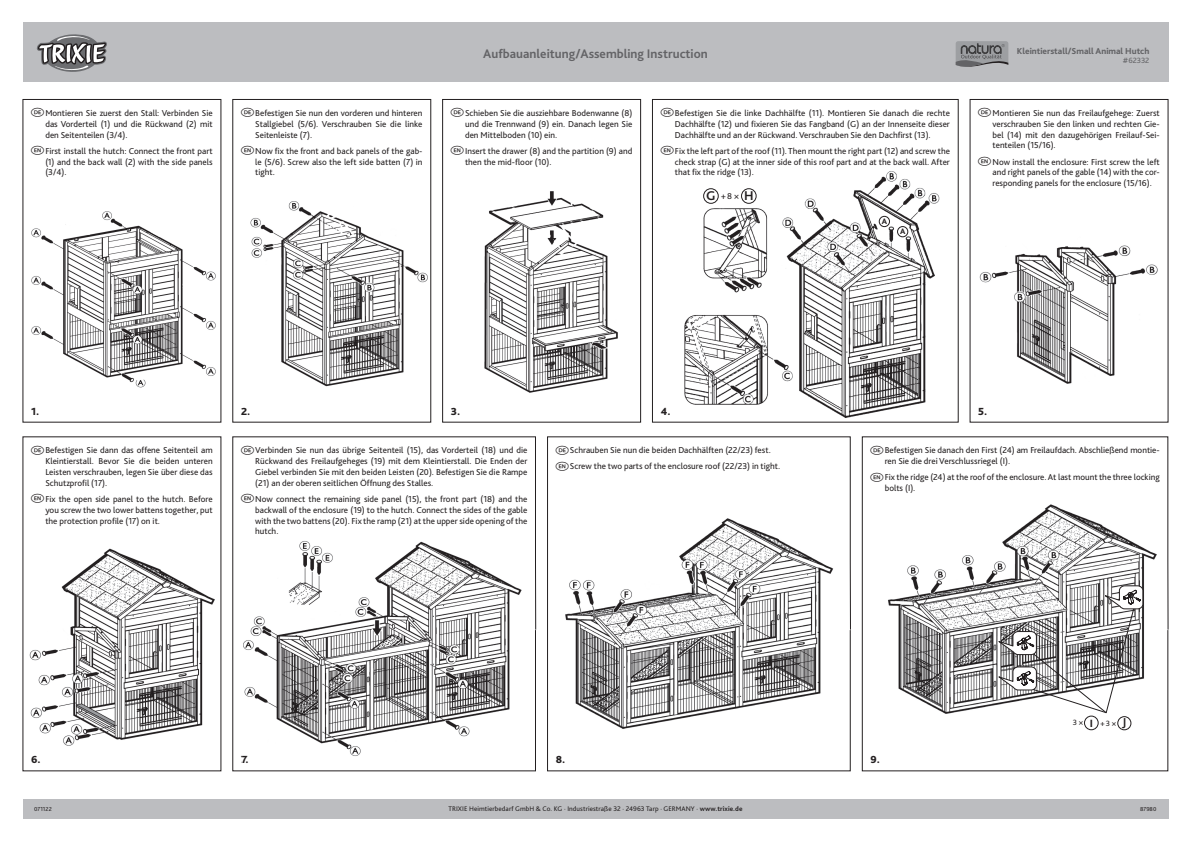
<style>
.page{position:relative;width:1191px;height:842px;background:#fff}
.page>*{position:absolute;margin:0;border:0;box-sizing:border-box;transform-origin:0 0}
.t1{font:700 13px "Bliss Pro";color:#636366}
.t2{font:800 10.8px "Bliss Pro";color:#231f20}
.t3{font:9px/10.8px "Bliss Pro";color:#231f20;text-align:justify}
.t4{font:800 9px "Bliss Pro";color:#636366}
.t5{font:8.9px "Bliss Pro";color:#231f20}
.t6{font:800 8.2px "Bliss Pro";color:#231f20}
.t7{font:8px "Bliss Pro";color:#231f20}
.t8{font:8px "Bliss Pro";color:#636366}
.t9{font:7px "Bliss Pro";letter-spacing:.01em;color:#231f20}
.t10{font:6px "Bliss Pro";letter-spacing:.01em;color:#231f20}
.s1{font-family:"Natrix";font-size:10.5px}
.s2{font-weight:700;font-size:13.3px}
.s3{font-weight:800;font-size:11px}
.s4{font-weight:700;font-size:12px}
.s5{font-weight:700}
</style>
<div class="page">
<div style="left:442px;top:99px;width:199px;height:323px;border:1px solid #231f20"></div>
<div style="left:23px;top:799px;width:1145px;height:20px;background:#bcbdc0"></div>
<div style="left:23px;top:23px;width:1145px;height:59px;background:#bcbdc0"></div>
<svg style="left:37px;top:34px;width:70px;height:38px"></svg>
<svg style="left:232px;top:436px;width:304px;height:335px"></svg>
<svg style="left:955px;top:41px;width:53px;height:26px"></svg>
<svg style="left:547px;top:436px;width:304px;height:335px"></svg>
<svg style="left:861px;top:436px;width:307px;height:335px"></svg>
<img style="left:31px;top:212px;width:185px;height:176px">
<img style="left:250px;top:202px;width:178px;height:185px">
<img style="left:484px;top:191px;width:134px;height:202px">
<img style="left:670px;top:171px;width:280px;height:252px">
<img style="left:23px;top:541px;width:191px;height:204px">
<img style="left:242px;top:533px;width:282px;height:230px">
<img style="left:565px;top:519px;width:272px;height:210px">
<img style="left:979px;top:245px;width:179px;height:139px">
<div style="left:974px;top:246px;width:19px;height:15px;background:#fff"></div>
<div style="left:1084px;top:716px;width:14px;height:14px;background:#fff;border-radius:50%"></div>
<div style="left:1084px;top:716px;width:14px;height:14px;border:1px solid #231f20;border-radius:50%"></div>
<div style="left:1117px;top:717px;width:14px;height:13px;background:#fff;border-radius:50%"></div>
<div style="left:1117px;top:716px;width:14px;height:14px;border:1px solid #231f20;border-radius:50%"></div>
<svg style="left:998px;top:585px;width:146px;height:128px"></svg>
<div style="left:879px;top:216px;width:10px;height:11px;background:#fff;border-radius:50%"></div>
<div style="left:879px;top:216px;width:10px;height:11px;border:1px solid #231f20;border-radius:50%"></div>
<div style="left:897px;top:227px;width:10px;height:10px;background:#fff;border-radius:50%"></div>
<div style="left:897px;top:226px;width:11px;height:11px;border:1px solid #231f20;border-radius:50%"></div>
<div style="left:703px;top:189px;width:15px;height:14px;background:#fff;border-radius:50%"></div>
<div style="left:703px;top:188px;width:15px;height:16px;border:1px solid #231f20;border-radius:50%"></div>
<div style="left:741px;top:189px;width:15px;height:14px;background:#fff;border-radius:50%"></div>
<div style="left:741px;top:188px;width:15px;height:16px;border:1px solid #231f20;border-radius:50%"></div>
<p class="t3" style="left:45px;top:107px;width:169px;text-indent:-14px"><span class="s1">D</span>Montieren Sie zuerst den Stall: Verbinden Sie das Vorderteil (1) und die Rückwand (2) mit den Seitenteilen (3/4).</p>
<p class="t3" style="left:45px;top:145px;width:169px;text-indent:-14px"><span class="s1">E</span>First install the hutch: Connect the front part (1) and the back wall (2) with the side panels (3/4).</p>
<p class="t3" style="left:255px;top:107px;width:169px;text-indent:-14px"><span class="s1">D</span>Befestigen Sie nun den vorderen und hinteren Stallgiebel (5/6). Verschrauben Sie die linke Seitenleiste (7).</p>
<p class="t3" style="left:255px;top:145px;width:169px;text-indent:-14px"><span class="s1">E</span>Now fix the front and back panels of the gab&shy;le (5/6). Screw also the left side batten (7) in tight.</p>
<h1 class="t1" style="left:483px;top:46px;width:226px">Aufbauanleitung/Assembling Instruction</h1>
<p class="t3" style="left:465px;top:107px;width:169px;text-indent:-14px"><span class="s1">D</span>Schieben Sie die ausziehbare Bodenwanne (8) und die Trennwand (9) ein. Danach legen Sie den Mittelboden (10) ein.</p>
<p class="t3" style="left:465px;top:145px;width:169px;text-indent:-14px"><span class="s1">E</span>Insert the drawer (8) and the partition (9) and then the mid-floor (10).</p>
<p class="t3" style="left:675px;top:107px;width:276px;text-indent:-14px"><span class="s1">D</span>Befestigen Sie die linke Dachhälfte (11). Montieren Sie danach die rechte Dachhälfte (12) und fixieren Sie das Fangband (G) an der Innenseite dieser Dachhälfte und an der Rückwand. Verschrauben Sie den Dachfirst (13).</p>
<p class="t3" style="left:675px;top:145px;width:276px;text-indent:-14px"><span class="s1">E</span>Fix the left part of the roof (11). Then mount the right part (12) and screw the check strap (G) at the inner side of this roof part and at the back wall. After that fix the ridge (13).</p>
<p class="t5" style="left:706px;top:190px;width:49px"><span class="s2">G</span>+ 8 ×<span class="s2">H</span></p>
<p class="t6" style="left:881px;top:216px;width:7px">A</p>
<p class="t6" style="left:900px;top:227px;width:7px">A</p>
<p class="t4" style="left:1016px;top:45px;width:134px">Kleintierstall/Small Animal Hutch</p>
<p class="t8" style="left:1123px;top:55px;width:28px">#62332</p>
<p class="t3" style="left:992px;top:107px;width:169px;text-indent:-14px"><span class="s1">D</span>Montieren Sie nun das Freilaufgehege: Zuerst verschrauben Sie den linken und rechten Gie&shy;bel (14) mit den dazugehörigen Freilauf-Sei&shy;tenteilen (15/16).</p>
<p class="t3" style="left:992px;top:156px;width:169px;text-indent:-14px"><span class="s1">E</span>Now install the enclosure: First screw the left and right panels of the gable (14) with the cor&shy;responding panels for the enclosure (15/16).</p>
<p class="t2" style="left:31px;top:404px;width:10px">1.</p>
<p class="t3" style="left:45px;top:445px;width:169px;text-indent:-14px"><span class="s1">D</span>Befestigen Sie dann das offene Seitenteil am Kleintierstall. Bevor Sie die beiden unteren Leisten verschrauben, legen Sie über diese das Schutzprofil (17).</p>
<p class="t3" style="left:45px;top:493px;width:169px;text-indent:-14px"><span class="s1">E</span>Fix the open side panel to the hutch. Before you screw the two lower battens together, put the protection profile (17) on it.</p>
<p class="t2" style="left:241px;top:404px;width:11px">2.</p>
<p class="t2" style="left:451px;top:404px;width:11px">3.</p>
<p class="t2" style="left:660px;top:404px;width:11px">4.</p>
<p class="t3" style="left:255px;top:445px;width:274px;text-indent:-14px"><span class="s1">D</span>Verbinden Sie nun das übrige Seitenteil (15), das Vorderteil (18) und die Rückwand des Freilaufgeheges (19) mit dem Kleintierstall. Die Enden der Giebel verbinden Sie mit den beiden Leisten (20). Befestigen Sie die Rampe (21) an der oberen seitlichen Öffnung des Stalles.</p>
<p class="t3" style="left:255px;top:493px;width:274px;text-indent:-14px"><span class="s1">E</span>Now connect the remaining side panel (15), the front part (18) and the backwall of the enclosure (19) to the hutch. Connect the sides of the gable with the two battens (20). Fix the ramp (21) at the upper side opening of the hutch.</p>
<p class="t3" style="left:556px;top:442px;width:226px;line-height:16.2px"><span class="s1">D</span>Schrauben Sie nun die beiden Dachhälften (22/23) fest.<br><span class="s1">E</span>Screw the two parts of the enclosure roof (22/23) in tight.</p>
<p class="t2" style="left:978px;top:404px;width:11px">5.</p>
<p class="t3" style="left:884px;top:445px;width:276px;text-indent:-14px"><span class="s1">D</span>Befestigen Sie danach den First (24) am Freilaufdach. Abschließend montie&shy;ren Sie die drei Verschlussriegel (I).</p>
<p class="t3" style="left:884px;top:472px;width:276px;text-indent:-14px"><span class="s1">E</span>Fix the ridge (24) at the roof of the enclosure. At last mount the three locking bolts (I).</p>
<p class="t2" style="left:31px;top:753px;width:11px">6.</p>
<p class="t2" style="left:241px;top:753px;width:9px">7.</p>
<p class="t2" style="left:556px;top:753px;width:11px">8.</p>
<p class="t2" style="left:870px;top:753px;width:11px">9.</p>
<p class="t7" style="left:1072px;top:718px;width:55px">3 ×<span class="s3">I</span> + 3 ×<span class="s4">J</span></p>
<p class="t10" style="left:34px;top:806px;width:19px">071122</p>
<p class="t9" style="left:448px;top:805px;width:295px">TRIXIE Heimtierbedarf GmbH &amp; Co. KG · Industriestraße 32 · 24963 Tarp · GERMANY · <span class="s5">www.trixie.de</span></p>
<p class="t10" style="left:1140px;top:806px;width:18px">87980</p>
</div>
